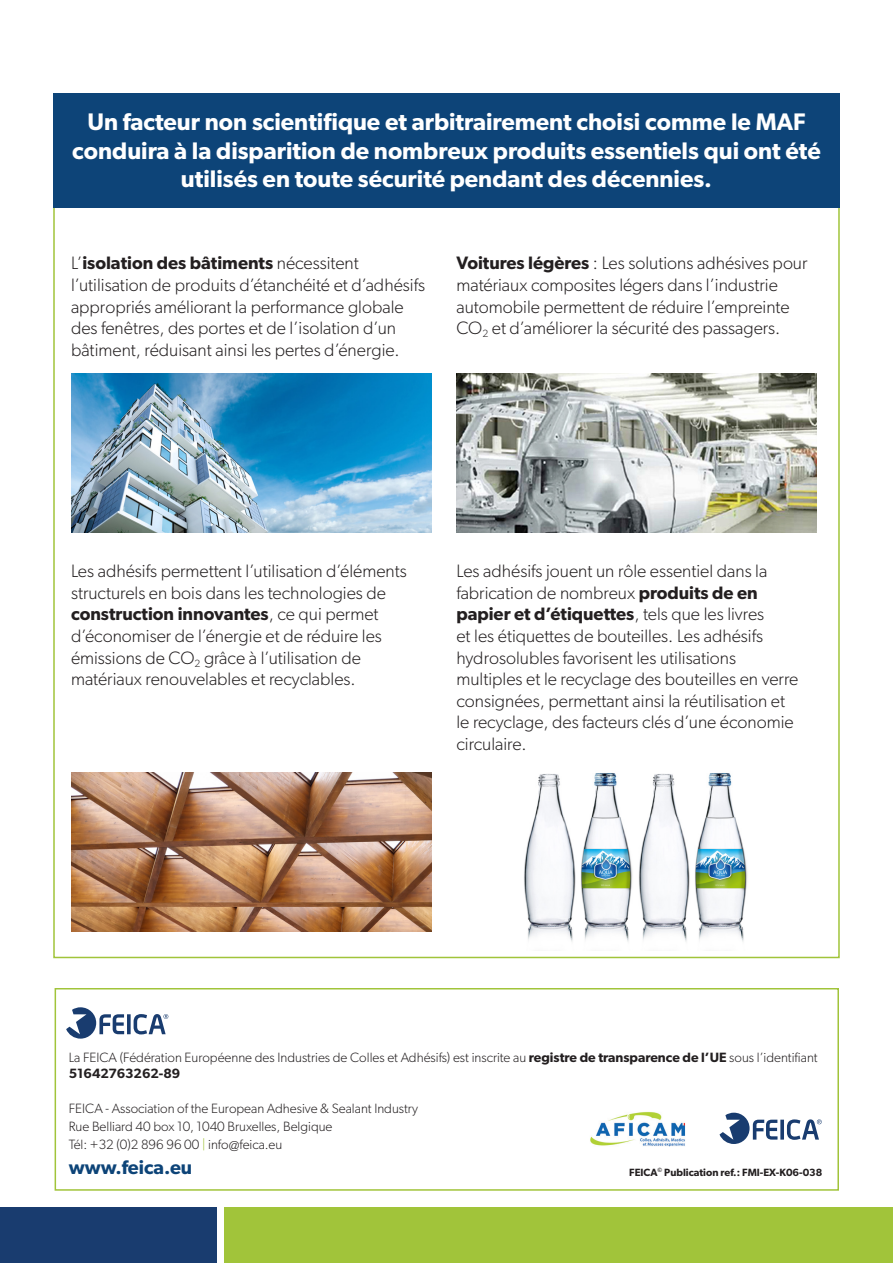
<style>
.page{position:relative;width:893px;height:1263px;background:#fff}
.page>*{position:absolute;margin:0;border:0;box-sizing:border-box;transform-origin:0 0}
.t1{font:600 24px/28.8px "Gibson";color:#fff;text-align:center}
.t2{font:600 19.5px "Gibson";color:#0d4478}
.t3{font:300 18px/21.6px "Gibson";color:#231f20}
.t4{font:300 13.5px/16.5px "Gibson";color:#231f20}
.t5{font:600 10.5px "Gibson";color:#231f20}
.s1{font-weight:600}
.s2{color:#a1c43a}
</style>
<div class="page">
<svg style="left:66px;top:1007px;width:102px;height:32px"></svg>
<div style="left:53px;top:94px;width:787px;height:114px;background:#0d4478"></div>
<div style="left:55px;top:988px;width:784px;height:203px;border:2px solid #a1c43a"></div>
<img style="left:581px;top:773px;width:109px;height:169px">
<img style="left:695px;top:773px;width:53px;height:169px">
<img style="left:524px;top:774px;width:52px;height:168px">
<img style="left:456px;top:374px;width:360px;height:158px">
<img style="left:71px;top:374px;width:360px;height:158px">
<img style="left:71px;top:772px;width:360px;height:159px">
<div style="left:224px;top:1207px;width:669px;height:56px;background:#a1c43a"></div>
<div style="left:0;top:1207px;width:217px;height:56px;background:#193c6f"></div>
<svg style="left:719px;top:1113px;width:103px;height:31px"></svg>
<img style="left:590px;top:1111px;width:95px;height:36px">
<p class="t1" style="left:72px;top:107px;width:750px">Un facteur non scientifique et arbitrairement choisi comme le MAF conduira à la disparition de nombreux produits essentiels qui ont été utilisés en toute sécurité pendant des décennies.</p>
<p class="t3" style="left:71px;top:252px;width:356px">L’<span class="s1">isolation des bâtiments</span> nécessitent l’utilisation de produits d’étanchéité et d’adhésifs appropriés améliorant la performance globale des fenêtres, des portes et de l’isolation d’un bâtiment, réduisant ainsi les pertes d’énergie.</p>
<p class="t3" style="left:456px;top:252px;width:353px"><span class="s1">Voitures légères</span> : Les solutions adhésives pour matériaux composites légers dans l’industrie automobile permettent de réduire l’empreinte CO<sub>2</sub> et d’améliorer la sécurité des passagers.</p>
<p class="t3" style="left:71px;top:560px;width:337px">Les adhésifs permettent l’utilisation d’éléments structurels en bois dans les technologies de <span class="s1">construction innovantes</span>, ce qui permet d’économiser de l’énergie et de réduire les émissions de CO<sub>2</sub> grâce à l’utilisation de matériaux renouvelables et recyclables.</p>
<p class="t3" style="left:456px;top:560px;width:343px">Les adhésifs jouent un rôle essentiel dans la fabrication de nombreux <span class="s1">produits de en papier et d’étiquettes</span>, tels que les livres<br>et les étiquettes de bouteilles. Les adhésifs hydrosolubles favorisent les utilisations multiples et le recyclage des bouteilles en verre consignées, permettant ainsi la réutilisation et le recyclage, des facteurs clés d’une économie circulaire.</p>
<p class="t4" style="left:69px;top:1049px;width:750px">La FEICA (Fédération Européenne des Industries de Colles et Adhésifs) est inscrite au <span class="s1">registre de transparence de l’UE</span> sous l’identifiant<br><span class="s1">51642763262-89</span></p>
<p class="t4" style="left:69px;top:1100px;width:351px">FEICA - Association of the European Adhesive &amp; Sealant Industry</p>
<p class="t4" style="left:69px;top:1118px;width:265px">Rue Belliard 40 box 10, 1040 Bruxelles, Belgique</p>
<p class="t4" style="left:69px;top:1136px;width:215px">Tél: +32 (0)2 896 96 00 <span class="s2">|</span> info@feica.eu</p>
<p class="t2" style="left:69px;top:1155px;width:125px">www.feica.eu</p>
<p class="t5" style="left:629px;top:1165px;width:195px">FEICA<sup>©</sup> Publication ref.: FMI-EX-K06-038</p>
</div>
